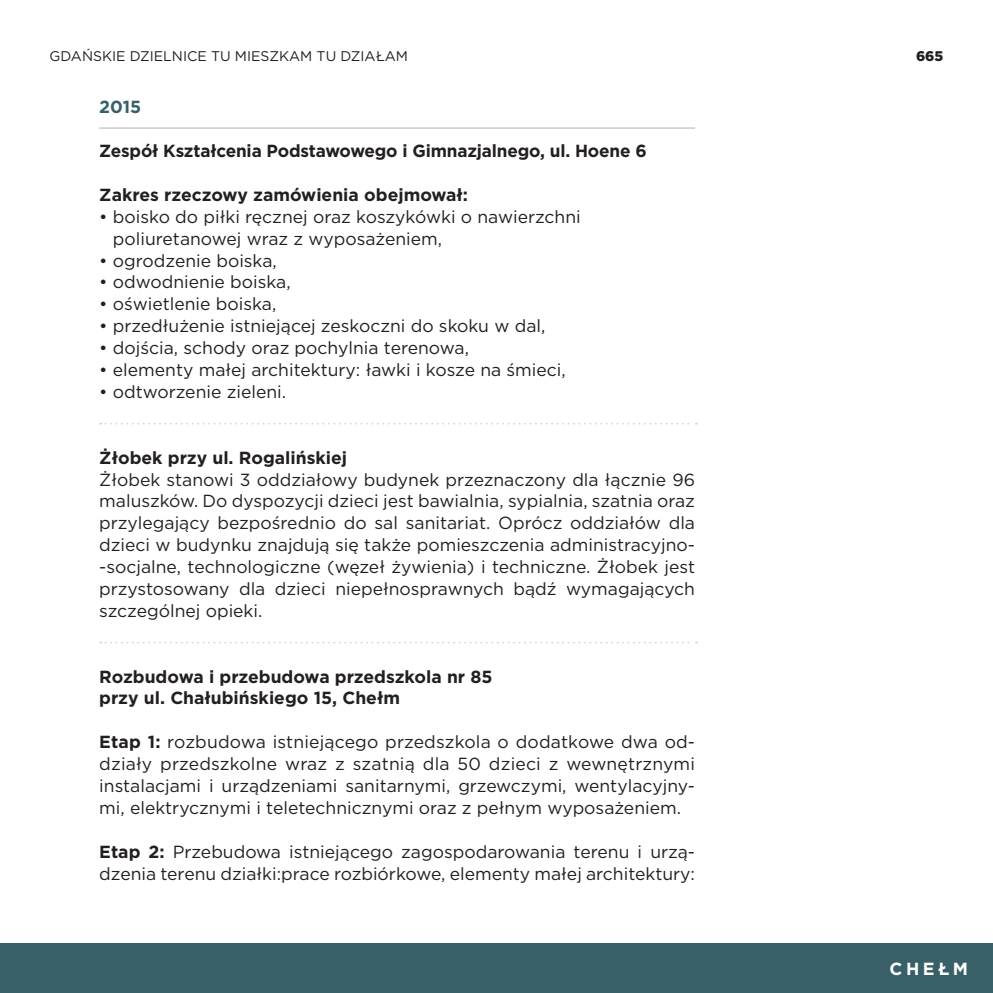
<style>
.page{position:relative;width:993px;height:993px;background:#fff}
.page>*{position:absolute;margin:0;border:0;box-sizing:border-box;transform-origin:0 0}
.t1{font:17.5px/21.9px "Gotham";color:#231f20}
.t2{font:700 17.5px/21.9px "Gotham";color:#231f20}
.t3{font:700 17.5px "Gotham";letter-spacing:.2em;color:#fff}
.t4{font:700 17.5px "Gotham";color:#395f68}
.t5{font:14px "Gotham";color:#231f20}
.t6{font:900 14px "Gotham";color:#231f20}
.s1{font-weight:700}
</style>
<div class="page">
<div style="left:0;top:943px;width:992px;height:49px;background:#395f68"></div>
<hr style="left:99px;top:127px;width:595px;height:2px;background:#d1d2d4">
<svg style="left:100px;top:423px;width:596px;height:1px"></svg>
<svg style="left:100px;top:641px;width:596px;height:2px"></svg>
<p class="t5" style="left:50px;top:47px;width:360px">GDAŃSKIE DZIELNICE TU MIESZKAM TU DZIAŁAM</p>
<p class="t6" style="left:915px;top:46px;width:29px">665</p>
<p class="t4" style="left:99px;top:95px;width:43px">2015</p>
<p class="t2" style="left:99px;top:140px;width:548px">Zespół Kształcenia Podstawowego i Gimnazjalnego, ul. Hoene 6</p>
<p class="t2" style="left:99px;top:183px;width:370px">Zakres rzeczowy zamówienia obejmował:</p>
<p class="t1" style="left:113px;top:205px;width:469px;text-indent:-14px">• boisko do piłki ręcznej oraz koszykówki o nawierzchni poliuretanowej wraz z wyposażeniem,</p>
<p class="t1" style="left:99px;top:249px;width:179px">• ogrodzenie boiska,</p>
<p class="t1" style="left:99px;top:271px;width:193px">• odwodnienie boiska,</p>
<p class="t1" style="left:99px;top:293px;width:178px">• oświetlenie boiska,</p>
<p class="t1" style="left:99px;top:314px;width:447px">• przedłużenie istniejącej zeskoczni do skoku w dal,</p>
<p class="t1" style="left:99px;top:336px;width:371px">• dojścia, schody oraz pochylnia terenowa,</p>
<p class="t1" style="left:99px;top:358px;width:468px">• elementy małej architektury: ławki i kosze na śmieci,</p>
<p class="t1" style="left:99px;top:380px;width:188px">• odtworzenie zieleni.</p>
<p class="t2" style="left:99px;top:446px;width:249px">Żłobek przy ul. Rogalińskiej</p>
<p class="t1" style="left:99px;top:468px;width:597px;text-align:justify">Żłobek stanowi 3 oddziałowy budynek przeznaczony dla łącznie 96 maluszków. Do dyspozycji dzieci jest bawialnia, sypialnia, szatnia oraz przylegający bezpośrednio do sal sanitariat. Oprócz oddziałów dla dzieci w budynku znajdują się także pomieszczenia administracyjno--socjalne, technologiczne (węzeł żywienia) i techniczne. Żłobek jest przystosowany dla dzieci niepełnosprawnych bądź wymagających szczególnej opieki.</p>
<p class="t2" style="left:99px;top:665px;width:394px">Rozbudowa i przebudowa przedszkola nr 85 przy ul. Chałubińskiego 15, Chełm</p>
<p class="t1" style="left:99px;top:730px;width:597px;text-align:justify"><span class="s1">Etap 1:</span> rozbudowa istniejącego przedszkola o dodatkowe dwa od&shy;działy przedszkolne wraz z szatnią dla 50 dzieci z wewnętrznymi instalacjami i urządzeniami sanitarnymi, grzewczymi, wentylacyjny&shy;mi, elektrycznymi i teletechnicznymi oraz z pełnym wyposażeniem.</p>
<p class="t1" style="left:99px;top:839px;width:597px"><span class="s1">Etap 2:</span> Przebudowa istniejącego zagospodarowania terenu i urzą&shy;dzenia terenu działki:prace rozbiórkowe, elementy małej architektury:</p>
<p class="t3" style="left:889px;top:957px;width:80px">CHEŁM</p>
</div>
